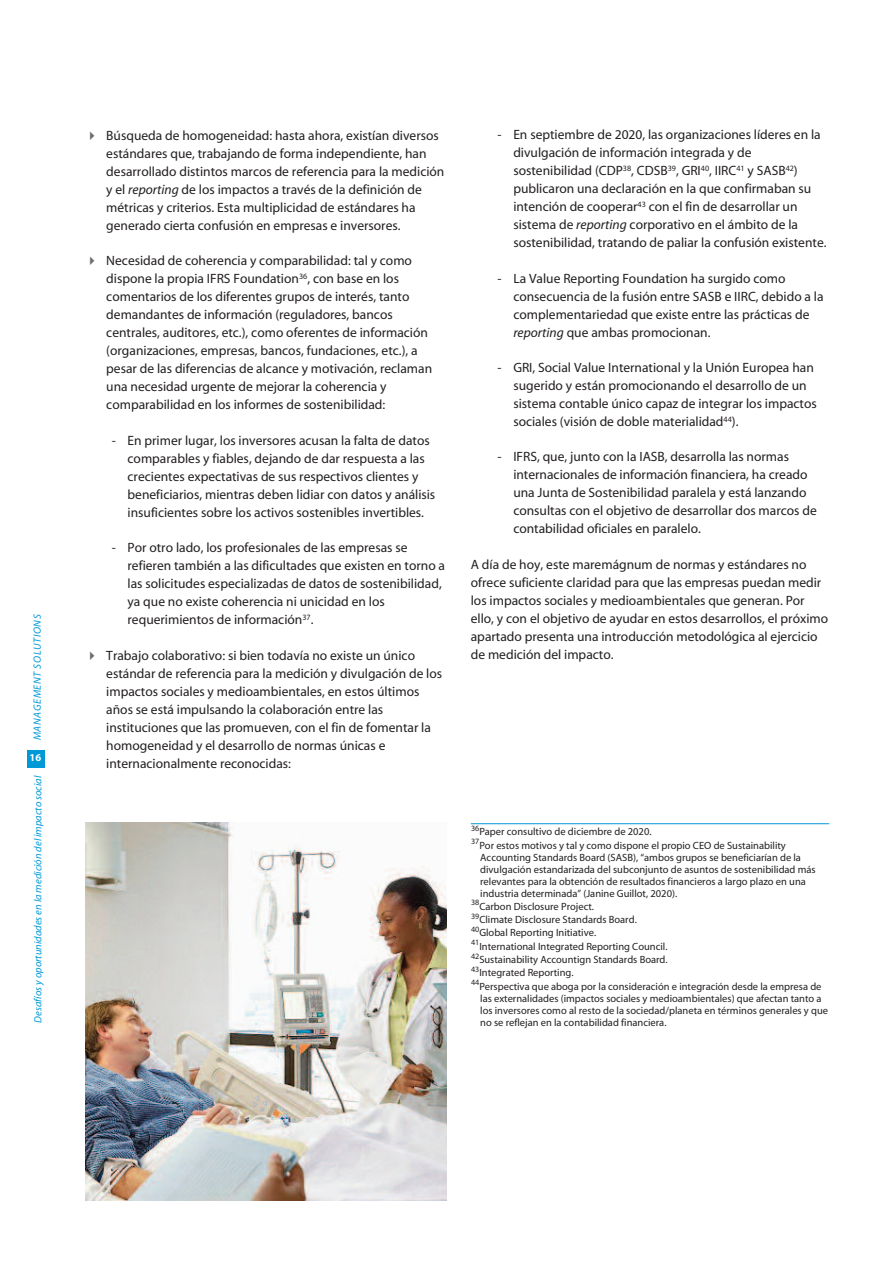
<style>
.page{position:relative;width:893px;height:1263px;background:#fff}
.page>*{position:absolute;margin:0;border:0;box-sizing:border-box;transform-origin:0 0}
.t1{font:13.5px/18px "Myriad";color:#231f20}
.t2{font:10.5px/13.4px "Myriad";color:#231f20}
.t3{font:italic 10.5px "Myriad";color:#0099d8}
.t4{font:italic 10.5px "Myriad";letter-spacing:.06em;color:#0099d8}
.t5{font:700 10.5px "Myriad";color:#fff}
.s1{color:#6c6d70}
.s2{font-style:italic}
</style>
<div class="page">
<div style="left:27px;top:750px;width:17px;height:17px;background:#0099d8"></div>
<hr style="left:471px;top:823px;width:358px;height:1px;background:#0099d8">
<img style="left:85px;top:823px;width:361px;height:377px">
<p class="t4" style="left:32px;top:740px;width:127px;rotate:-90deg">MANAGEMENT SOLUTIONS</p>
<p class="t3" style="left:33px;top:1022px;width:248px;rotate:-90deg">Desafíos y oportunidades en la medición del impacto social</p>
<p class="t5" style="left:30px;top:752px;width:13px">16</p>
<p class="t1" style="left:106px;top:127px;width:340px;text-indent:-21px"><span class="s1">✔</span> Búsqueda de homogeneidad: hasta ahora, existían diversos estándares que, trabajando de forma independiente, han desarrollado distintos marcos de referencia para la medición y el <span class="s2">reporting</span> de los impactos a través de la definición de métricas y criterios. Esta multiplicidad de estándares ha generado cierta confusión en empresas e inversores.</p>
<p class="t1" style="left:106px;top:252px;width:327px;text-indent:-21px"><span class="s1">✔</span> Necesidad de coherencia y comparabilidad: tal y como dispone la propia IFRS Foundation<sup>36</sup>, con base en los comentarios de los diferentes grupos de interés, tanto demandantes de información (reguladores, bancos centrales, auditores, etc.), como oferentes de información (organizaciones, empresas, bancos, fundaciones, etc.), a pesar de las diferencias de alcance y motivación, reclaman una necesidad urgente de mejorar la coherencia y comparabilidad en los informes de sostenibilidad:</p>
<p class="t1" style="left:128px;top:432px;width:309px;text-indent:-16px">- En primer lugar, los inversores acusan la falta de datos comparables y fiables, dejando de dar respuesta a las crecientes expectativas de sus respectivos clientes y beneficiarios, mientras deben lidiar con datos y análisis insuficientes sobre los activos sostenibles invertibles.</p>
<p class="t1" style="left:128px;top:539px;width:319px;text-indent:-16px">- Por otro lado, los profesionales de las empresas se refieren también a las dificultades que existen en torno a las solicitudes especializadas de datos de sostenibilidad, ya que no existe coherencia ni unicidad en los requerimientos de información<sup>37</sup>.</p>
<p class="t1" style="left:106px;top:647px;width:337px;text-indent:-21px"><span class="s1">✔</span> Trabajo colaborativo: si bien todavía no existe un único estándar de referencia para la medición y divulgación de los impactos sociales y medioambientales, en estos últimos años se está impulsando la colaboración entre las instituciones que las promueven, con el fin de fomentar la homogeneidad y el desarrollo de normas únicas e internacionalmente reconocidas:</p>
<p class="t1" style="left:513px;top:126px;width:315px;text-indent:-16px">- En septiembre de 2020, las organizaciones líderes en la divulgación de información integrada y de sostenibilidad (CDP<sup>38</sup>, CDSB<sup>39</sup>, GRI<sup>40</sup>, IIRC<sup>41</sup> y SASB<sup>42</sup>) publicaron una declaración en la que confirmaban su intención de cooperar<sup>43</sup> con el fin de desarrollar un sistema de <span class="s2">reporting</span> corporativo en el ámbito de la sostenibilidad, tratando de paliar la confusión existente.</p>
<p class="t1" style="left:513px;top:270px;width:312px;text-indent:-16px">- La Value Reporting Foundation ha surgido como consecuencia de la fusión entre SASB e IIRC, debido a la complementariedad que existe entre las prácticas de <span class="s2">reporting</span> que ambas promocionan.</p>
<p class="t1" style="left:513px;top:359px;width:305px;text-indent:-16px">- GRI, Social Value International y la Unión Europea han sugerido y están promocionando el desarrollo de un sistema contable único capaz de integrar los impactos sociales (visión de doble materialidad<sup>44</sup>).</p>
<p class="t1" style="left:513px;top:448px;width:305px;text-indent:-16px">- IFRS, que, junto con la IASB, desarrolla las normas internacionales de información financiera, ha creado una Junta de Sostenibilidad paralela y está lanzando consultas con el objetivo de desarrollar dos marcos de contabilidad oficiales en paralelo.</p>
<p class="t1" style="left:471px;top:556px;width:359px">A día de hoy, este maremágnum de normas y estándares no ofrece suficiente claridad para que las empresas puedan medir los impactos sociales y medioambientales que generan. Por ello, y con el objetivo de ayudar en estos desarrollos, el próximo apartado presenta una introducción metodológica al ejercicio de medición del impacto.</p>
<p class="t2" style="left:471px;top:826px;width:316px"><sup>36</sup>Paper consultivo de diciembre de 2020.<br><sup>37</sup>Por estos motivos y tal y como dispone el propio CEO de Sustainability</p>
<p class="t2" style="left:480px;top:851px;width:337px;line-height:12px">Accounting Standards Board (SASB), “ambos grupos se beneficiarían de la divulgación estandarizada del subconjunto de asuntos de sostenibilidad más relevantes para la obtención de resultados financieros a largo plazo en una industria determinada” (Janine Guillot, 2020).</p>
<p class="t2" style="left:471px;top:900px;width:352px"><sup>38</sup>Carbon Disclosure Project.<br><sup>39</sup>Climate Disclosure Standards Board.<br><sup>40</sup>Global Reporting Initiative.<br><sup>41</sup>International Integrated Reporting Council.<br><sup>42</sup>Sustainability Accountign Standards Board.<br><sup>43</sup>Integrated Reporting.<br><sup>44</sup>Perspectiva que aboga por la consideración e integración desde la empresa de</p>
<p class="t2" style="left:480px;top:992px;width:349px;line-height:12px">las externalidades (impactos sociales y medioambientales) que afectan tanto a los inversores como al resto de la sociedad/planeta en términos generales y que no se reflejan en la contabilidad financiera.</p>
</div>
